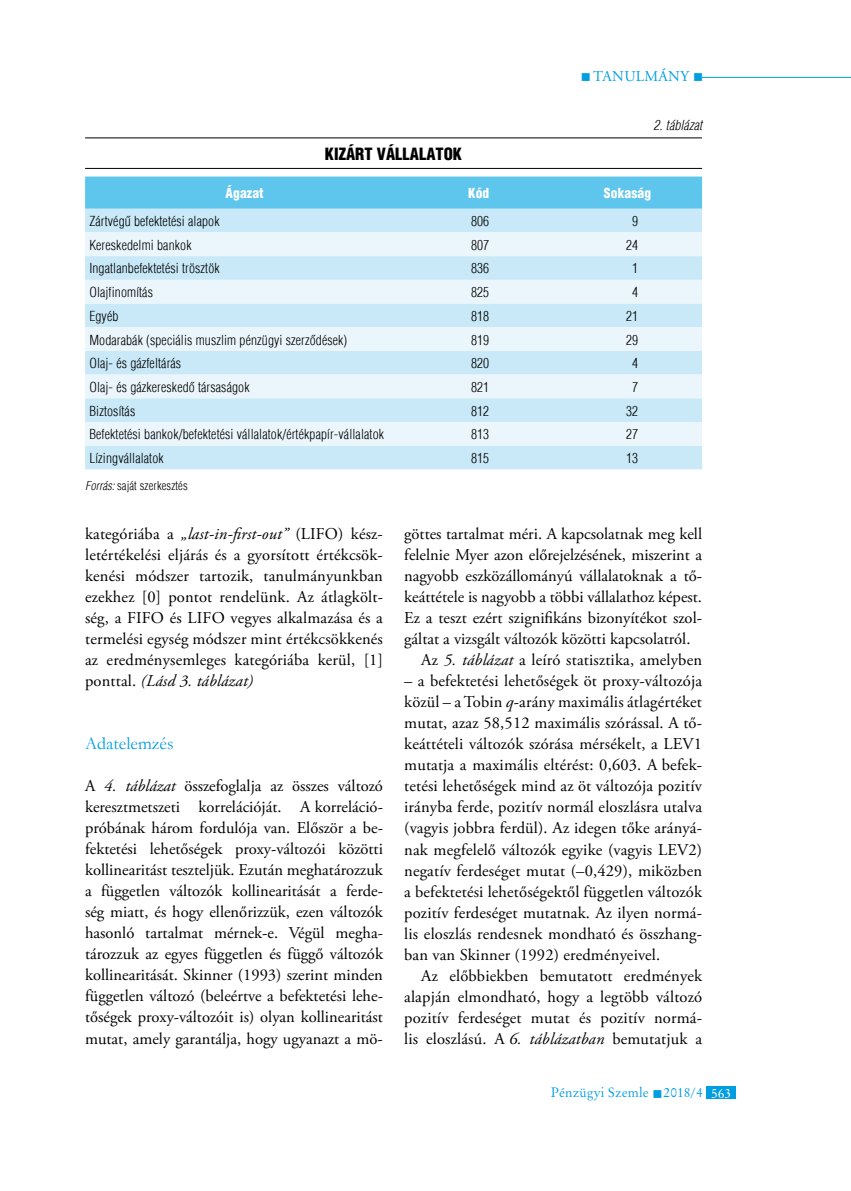
<style>
.page{position:relative;width:851px;height:1191px;background:#fff}
.page>*{position:absolute;margin:0;border:0;box-sizing:border-box;transform-origin:0 0}
.t1{font:18px "Garamond";color:#009ee0}
.t2{font:16.5px/21px "Adobe Garamond Pro";color:#000;text-align:justify}
.t3{font:900 condensed 16.5px "H Helvetica";color:#000}
.t4{font:15px "Adobe Garamond Pro";letter-spacing:.155em;color:#009ee0}
.t5{font:300 condensed 13.5px "H Helvetica";letter-spacing:.01em;color:#000}
.t6{font:13.5px "Original Garamond HU Normal";letter-spacing:.01em;color:#009ee0}
.t7{font:900 condensed 13.5px "H Helvetica";letter-spacing:.01em;color:#fff}
.t8{font:italic 300 condensed 13.5px "H Helvetica";letter-spacing:.01em;color:#000}
.t9{font:300 condensed 12px "H Helvetica";letter-spacing:.01em;color:#000}
.s1{font-style:italic}
.s2{color:#fff}
</style>
<div class="page">
<hr style="left:702px;top:77px;width:148px;height:1px;background:#009ee0">
<div style="left:706px;top:1086px;width:30px;height:13px;background:#009ee0"></div>
<hr style="left:85px;top:137px;width:617px;height:1px;background:#000">
<hr style="left:85px;top:168px;width:617px;height:1px;background:#000">
<div style="left:85px;top:176px;width:617px;height:33px;background:#5ec5ed"></div>
<div style="left:85px;top:209px;width:617px;height:260px;background:#c9e9f8"></div>
<svg style="left:85px;top:232px;width:617px;height:213px;background:#dcf0fa"></svg>
<p class="t4" style="left:580px;top:67px;width:124px">■ Tanulmány ■</p>
<p class="t3" style="left:325px;top:143px;width:138px">kizárt vállalatok</p>
<p class="t8" style="left:653px;top:117px;width:50px">2. táblázat</p>
<p class="t7" style="left:225px;top:185px;width:40px">Ágazat</p>
<p class="t7" style="left:468px;top:185px;width:23px">Kód</p>
<p class="t7" style="left:604px;top:185px;width:49px">Sokaság</p>
<p class="t5" style="left:89px;top:213px;width:132px">Zártvégű befektetési alapok</p>
<p class="t5" style="left:471px;top:213px;width:20px">806</p>
<p class="t5" style="left:632px;top:213px;width:7px">9</p>
<p class="t5" style="left:89px;top:237px;width:104px">Kereskedelmi bankok</p>
<p class="t5" style="left:471px;top:237px;width:20px">807</p>
<p class="t5" style="left:626px;top:237px;width:14px">24</p>
<p class="t5" style="left:89px;top:261px;width:132px">Ingatlanbefektetési trösztök</p>
<p class="t5" style="left:471px;top:261px;width:20px">836</p>
<p class="t5" style="left:632px;top:261px;width:7px">1</p>
<p class="t5" style="left:89px;top:284px;width:65px">Olajfinomítás</p>
<p class="t5" style="left:471px;top:284px;width:20px">825</p>
<p class="t5" style="left:632px;top:284px;width:7px">4</p>
<p class="t5" style="left:89px;top:308px;width:31px">Egyéb</p>
<p class="t5" style="left:471px;top:308px;width:20px">818</p>
<p class="t5" style="left:626px;top:308px;width:14px">21</p>
<p class="t5" style="left:89px;top:332px;width:259px">Modarabák (speciális muszlim pénzügyi szerződések)</p>
<p class="t5" style="left:471px;top:332px;width:20px">819</p>
<p class="t5" style="left:626px;top:332px;width:14px">29</p>
<p class="t5" style="left:89px;top:355px;width:93px">Olaj- és gázfeltárás</p>
<p class="t5" style="left:471px;top:355px;width:20px">820</p>
<p class="t5" style="left:632px;top:355px;width:7px">4</p>
<p class="t5" style="left:89px;top:379px;width:162px">Olaj- és gázkereskedő társaságok</p>
<p class="t5" style="left:471px;top:379px;width:20px">821</p>
<p class="t5" style="left:632px;top:379px;width:7px">7</p>
<p class="t5" style="left:89px;top:403px;width:47px">Biztosítás</p>
<p class="t5" style="left:471px;top:403px;width:20px">812</p>
<p class="t5" style="left:626px;top:403px;width:14px">32</p>
<p class="t5" style="left:89px;top:426px;width:296px">Befektetési bankok/befektetési vállalatok/értékpapír-vállalatok</p>
<p class="t5" style="left:471px;top:426px;width:20px">813</p>
<p class="t5" style="left:626px;top:426px;width:14px">27</p>
<p class="t5" style="left:89px;top:450px;width:76px">Lízingvállalatok</p>
<p class="t5" style="left:471px;top:450px;width:20px">815</p>
<p class="t5" style="left:626px;top:450px;width:14px">13</p>
<p class="t9" style="left:85px;top:479px;width:104px"><span class="s1">Forrás:</span> saját szerkesztés</p>
<p class="t2" style="left:85px;top:524px;width:299px">kategóriába a <span class="s1">„last-in-first-out”</span> (LIFO) kész&shy;letértékelési eljárás és a gyorsított értékcsök&shy;kenési módszer tartozik, tanulmányunkban ezekhez [0] pontot rendelünk. Az átlagkölt&shy;ség, a FIFO és LIFO vegyes alkalmazása és a termelési egység módszer mint értékcsökkenés az eredménysemleges kategóriába kerül, [1] ponttal. <span class="s1">(Lásd 3. táblázat)</span></p>
<p class="t1" style="left:85px;top:731px;width:90px">Adatelemzés</p>
<p class="t2" style="left:85px;top:776px;width:300px">A <span class="s1">4. táblázat</span> összefoglalja az összes változó keresztmetszeti korrelációját. A korreláció&shy;próbának három fordulója van. Először a be&shy;fektetési lehetőségek proxy-változói közötti kollinearitást teszteljük. Ezután meghatározzuk a független változók kollinearitását a ferde&shy;ség miatt, és hogy ellenőrizzük, ezen változók hasonló tartalmat mérnek-e. Végül megha&shy;tározzuk az egyes független és függő változók kollinearitását. Skinner (1993) szerint minden független változó (beleértve a befektetési lehe&shy;tőségek proxy-változóit is) olyan kollinearitást mutat, amely garantálja, hogy ugyanazt a mö-</p>
<p class="t2" style="left:404px;top:524px;width:299px">göttes tartalmat méri. A kapcsolatnak meg kell</p>
<p class="t2" style="left:404px;top:545px;width:299px">felelnie Myer azon előrejelzésének, miszerint a</p>
<p class="t2" style="left:404px;top:566px;width:299px">nagyobb eszközállományú vállalatoknak a tő-</p>
<p class="t2" style="left:404px;top:587px;width:299px">keáttétele is nagyobb a többi vállalathoz képest.</p>
<p class="t2" style="left:404px;top:608px;width:299px">Ez a teszt ezért szignifikáns bizonyítékot szol-</p>
<p class="t2" style="left:404px;top:629px;width:288px">gáltat a vizsgált változók közötti kapcsolatról.</p>
<p class="t2" style="left:421px;top:650px;width:282px">Az <span class="s1">5. táblázat</span> a leíró statisztika, amelyben</p>
<p class="t2" style="left:404px;top:671px;width:299px">– a befektetési lehetőségek öt proxy-változója közül – a Tobin <span class="s1">q</span>-arány maximális átlagértéket mutat, azaz 58,512 maximális szórással. A tő&shy;keáttételi változók szórása mérsékelt, a LEV1 mutatja a maximális eltérést: 0,603. A befek&shy;tetési lehetőségek mind az öt változója pozitív irányba ferde, pozitív normál eloszlásra utalva (vagyis jobbra ferdül). Az idegen tőke arányá&shy;nak megfelelő változók egyike (vagyis LEV2) negatív ferdeséget mutat (–0,429), miközben a befektetési lehetőségektől független változók pozitív ferdeséget mutatnak. Az ilyen normá&shy;lis eloszlás rendesnek mondható és összhang&shy;ban van Skinner (1992) eredményeivel.</p>
<p class="t2" style="left:404px;top:965px;width:299px;text-indent:17px">Az előbbiekben bemutatott eredmények alapján elmondható, hogy a legtöbb változó pozitív ferdeséget mutat és pozitív normá&shy;lis eloszlású. A <span class="s1">6. táblázatban</span> bemutatjuk a</p>
<p class="t6" style="left:550px;top:1084px;width:182px">Pénzügyi Szemle ■ 2018/4 <span class="s2">563</span></p>
</div>
